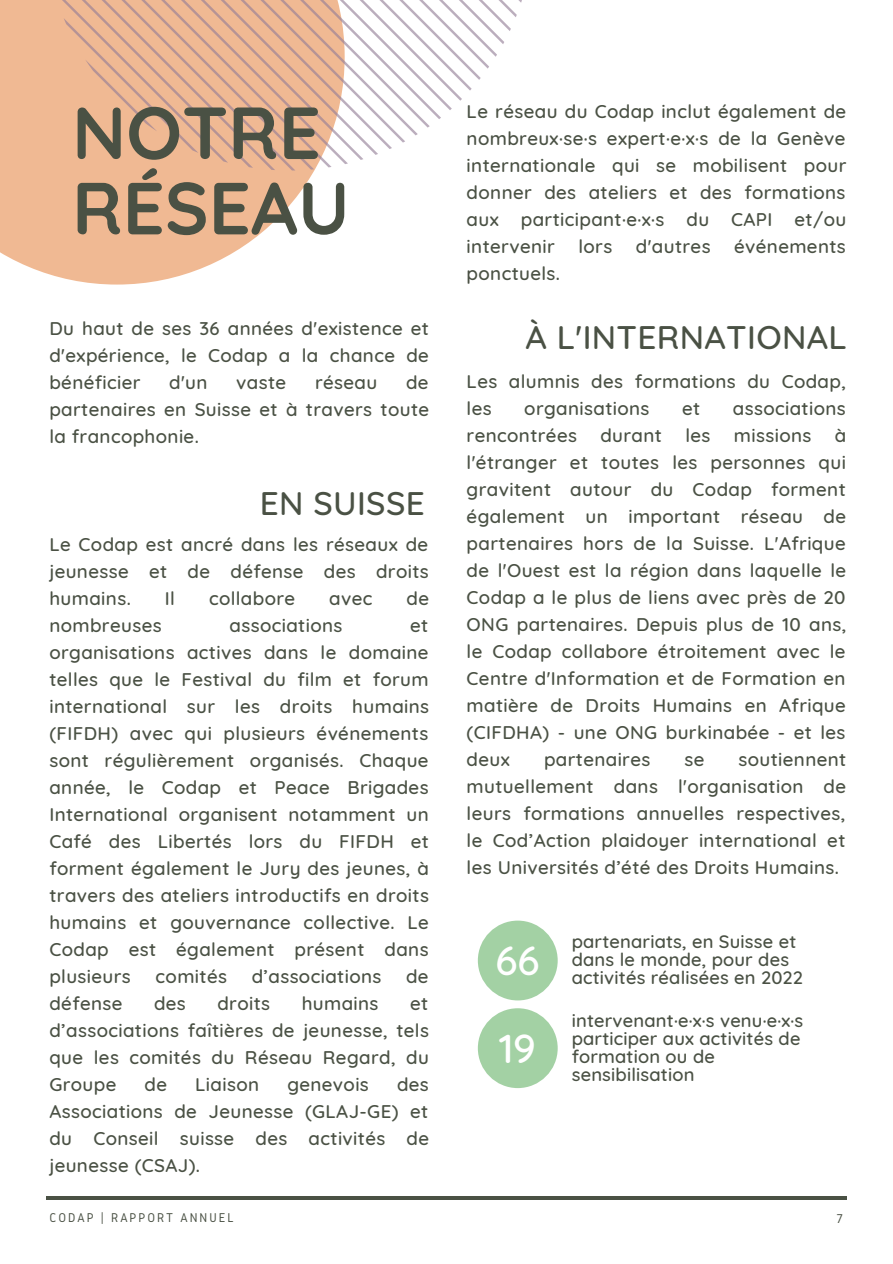
<style>
.page{position:relative;width:893px;height:1264px;background:#fff}
.page>*{position:absolute;margin:0;border:0;box-sizing:border-box;transform-origin:0 0}
.t1{font:700 73.65px/75.3px "Quicksand";color:#4a5144}
.t2{font:500 41.1px "Quicksand";color:#fff}
.t3{font:500 33.3px "Quicksand";letter-spacing:.01em;color:#4a5144}
.t4{font:500 18.75px/27px "Quicksand";letter-spacing:.02em;color:#4a5144;text-align:justify}
.t5{font:500 18.3px/18px "Quicksand";letter-spacing:.01em;color:#4a5144}
.t6{font:13.2px "Gidole";letter-spacing:.15em;color:#4a5144}
</style>
<div class="page">
<svg style="left:0;top:0;width:315px;height:284px;fill:#f0b993"></svg>
<hr style="left:46px;top:1196px;width:800px;height:3px;background:#4a5144">
<svg style="left:46px;top:0;width:476px;height:170px"></svg>
<div style="left:478px;top:920px;width:79px;height:80px;background:#a3d1a4;border-radius:50%"></div>
<div style="left:478px;top:1008px;width:79px;height:80px;background:#a3d1a4;border-radius:50%"></div>
<h1 class="t1" style="left:72px;top:94px;width:279px">NOTRE<br>RÉSEAU</h1>
<p class="t4" style="left:49px;top:314px;width:381px">Du haut de ses 36 années d'existence et d'expérience, le Codap a la chance de bénéficier</p>
<p class="t4" style="left:49px;top:368px;width:381px;text-indent:356px">de partenaires en Suisse et à travers toute la francophonie.</p>
<p class="t4" style="left:169px;top:368px;width:40px">d'un</p>
<p class="t4" style="left:236px;top:368px;width:51px">vaste</p>
<p class="t4" style="left:315px;top:368px;width:64px">réseau</p>
<h3 class="t3" style="left:260px;top:481px;width:166px">EN SUISSE</h3>
<p class="t4" style="left:49px;top:530px;width:381px">Le Codap est ancré dans les réseaux de jeunesse et de défense des droits humains.</p>
<p class="t4" style="left:165px;top:584px;width:12px">Il</p>
<p class="t4" style="left:209px;top:584px;width:88px">collabore</p>
<p class="t4" style="left:329px;top:584px;width:45px">avec</p>
<p class="t4" style="left:406px;top:584px;width:24px">de</p>
<p class="t4" style="left:49px;top:611px;width:114px">nombreuses</p>
<p class="t4" style="left:229px;top:611px;width:114px">associations</p>
<p class="t4" style="left:49px;top:611px;width:381px;text-indent:361px">et organisations actives dans le domaine telles que le Festival du film et forum international sur les droits humains (FIFDH) avec qui plusieurs événements sont régulièrement organisés. Chaque année, le Codap et Peace Brigades International organisent notamment un Café des Libertés lors du FIFDH et forment également le Jury des jeunes, à travers des ateliers introductifs en droits humains et gouvernance collective. Le Codap est également présent dans plusieurs</p>
<p class="t4" style="left:156px;top:962px;width:73px">comités</p>
<p class="t4" style="left:252px;top:962px;width:131px">d’associations</p>
<p class="t4" style="left:406px;top:962px;width:24px">de</p>
<p class="t4" style="left:49px;top:989px;width:75px">défense</p>
<p class="t4" style="left:154px;top:989px;width:33px">des</p>
<p class="t4" style="left:217px;top:989px;width:54px">droits</p>
<p class="t4" style="left:302px;top:989px;width:78px">humains</p>
<p class="t4" style="left:49px;top:989px;width:381px;text-indent:360px">et d’associations faîtières de jeunesse, tels que les comités du Réseau Regard, du Groupe</p>
<p class="t4" style="left:49px;top:1070px;width:381px;text-indent:347px">des Associations de Jeunesse (GLAJ-GE) et du Conseil suisse des activités de jeunesse (CSAJ).</p>
<p class="t4" style="left:145px;top:1070px;width:24px">de</p>
<p class="t4" style="left:195px;top:1070px;width:65px">Liaison</p>
<p class="t4" style="left:287px;top:1070px;width:83px">genevois</p>
<p class="t4" style="left:466px;top:97px;width:381px">Le réseau du Codap inclut également de nombreux·se·s expert·e·x·s de la Genève internationale qui se mobilisent pour donner des ateliers et des formations aux participant·e·x·s du CAPI et/ou intervenir</p>
<p class="t4" style="left:578px;top:232px;width:35px">lors</p>
<p class="t4" style="left:635px;top:232px;width:76px">d'autres</p>
<p class="t4" style="left:734px;top:232px;width:113px">événements</p>
<p class="t4" style="left:466px;top:259px;width:95px">ponctuels.</p>
<h3 class="t3" style="left:525px;top:316px;width:322px">À L'INTERNATIONAL</h3>
<p class="t4" style="left:466px;top:367px;width:381px">Les alumnis des formations du Codap, les</p>
<p class="t4" style="left:466px;top:394px;width:381px;text-indent:266px">associations rencontrées durant les missions à l'étranger et toutes les personnes qui gravitent autour du Codap forment également un important réseau de partenaires hors de la Suisse. L'Afrique de l'Ouest est la région dans laquelle le Codap a le plus de liens avec près de 20<br>ONG partenaires. Depuis plus de 10 ans, le Codap collabore étroitement avec le Centre d'Information et de Formation en matière de Droits Humains en Afrique (CIFDHA) - une ONG burkinabée - et les deux</p>
<p class="t4" style="left:524px;top:394px;width:127px">organisations</p>
<p class="t4" style="left:682px;top:394px;width:20px">et</p>
<p class="t4" style="left:466px;top:745px;width:381px;text-indent:272px">soutiennent mutuellement dans l'organisation de leurs formations annuelles respectives, le Cod’Action plaidoyer international et les Universités d’été des Droits Humains.</p>
<p class="t4" style="left:544px;top:745px;width:108px">partenaires</p>
<p class="t4" style="left:684px;top:745px;width:21px">se</p>
<h2 class="t2" style="left:495px;top:934px;width:46px">66</h2>
<p class="t5" style="left:571px;top:932px;width:233px">partenariats, en Suisse et dans le monde, pour des activités réalisées en 2022</p>
<h2 class="t2" style="left:499px;top:1021px;width:38px">19</h2>
<p class="t5" style="left:571px;top:1010px;width:233px">intervenant·e·x·s venu·e·x·s participer aux activités de formation ou de sensibilisation</p>
<p class="t6" style="left:49px;top:1210px;width:186px">CODAP | RAPPORT ANNUEL</p>
<p class="t6" style="left:836px;top:1211px;width:8px">7</p>
</div>
